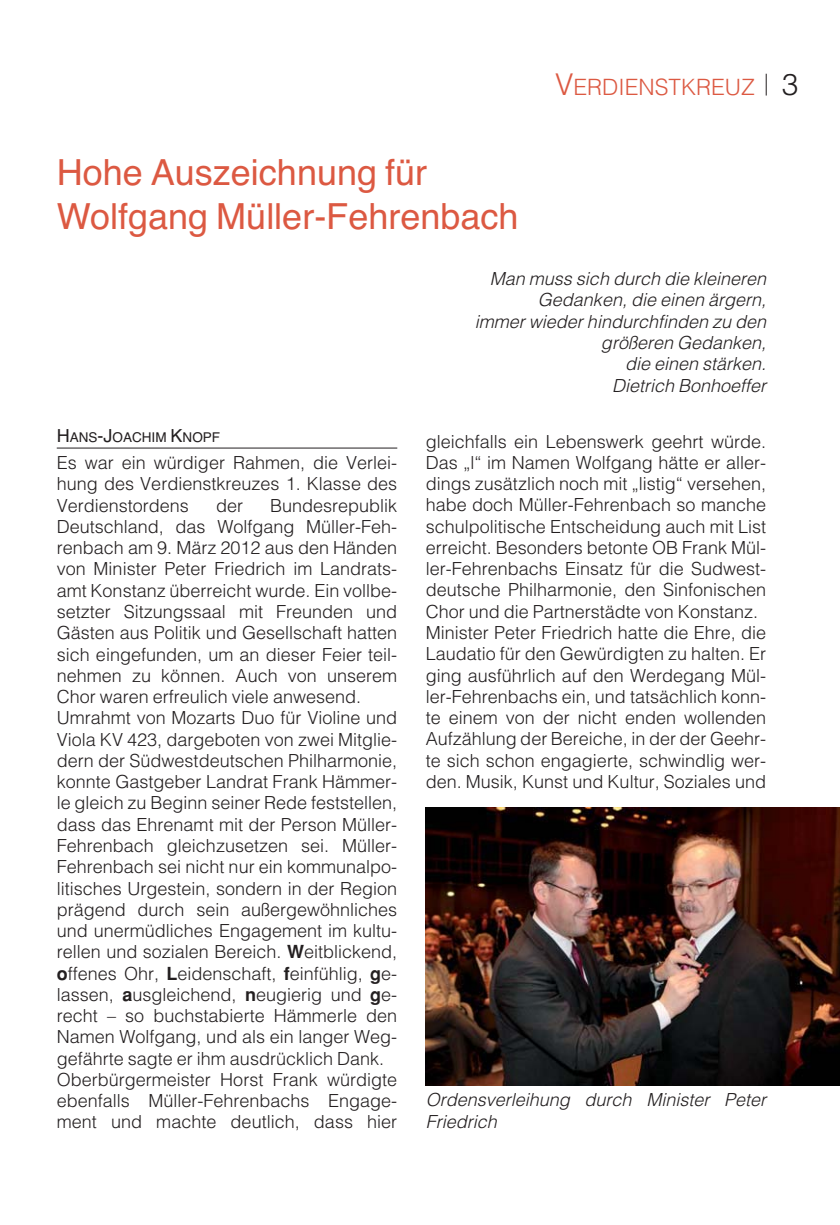
<style>
.page{position:relative;width:840px;height:1225px;background:#fff}
.page>*{position:absolute;margin:0;border:0;box-sizing:border-box;transform-origin:0 0}
.t1{font:36px/44px "Helvetica";color:#dc5942}
.t2{font:300 22.4px "Helvetica";color:#dc5942}
.t3{font:300 18px/21.2px "Helvetica";color:#231f20}
.t4{font:italic 300 18px/21.2px "Helvetica";color:#231f20;text-align:right}
.t5{font:13.6px "Helvetica";color:#231f20}
.s1{font-size:30px}
.s2{font-size:30px;color:#231f20}
.s3{font-size:18px}
.s4{font-weight:700}
</style>
<div class="page">
<svg style="left:765px;top:74px;width:1px;height:22px"></svg>
<hr style="left:57px;top:447px;width:340px;height:1px;background:#231f20">
<img style="left:425px;top:807px;width:414px;height:278px">
<h1 class="t1" style="left:57px;top:154px;width:463px">Hohe Auszeichnung für<br>Wolfgang Müller-Fehrenbach</h1>
<p class="t2" style="left:554px;top:79px;width:245px"><span class="s1">V</span>ERDIENSTKREUZ <span class="s2">3</span></p>
<p class="t5" style="left:57px;top:432px;width:165px"><span class="s3">H</span>ANS<span class="s3">-J</span>OACHIM <span class="s3">K</span>NOPF</p>
<p class="t3" style="left:57px;top:454px;width:342px;text-align:justify">Es war ein würdiger Rahmen, die Verlei&shy;hung des Verdienstkreuzes 1. Klasse des Verdienstordens</p>
<p class="t3" style="left:57px;top:496px;width:342px;text-indent:213px">Bundesrepublik Deutschland, das Wolfgang Müller-Feh&shy;renbach am 9. März 2012 aus den Händen von Minister Peter Friedrich im Landrats - amt Konstanz überreicht wurde. Ein vollbe&shy;setzter Sitzungssaal mit Freunden und Gäs ten aus Politik und Gesellschaft hatten sich eingefunden, um an dieser Feier teil&shy;nehmen zu können. Auch von unserem Chor waren erfreulich viele anwesend.<br>Umrahmt von Mozarts Duo für Violine und Viola KV 423, dargeboten von zwei Mitglie&shy;dern der Südwestdeutschen Philharmonie, konnte Gastgeber Landrat Frank Hämmer&shy;le gleich zu Beginn seiner Rede feststellen, dass das Ehrenamt mit der Person Müller-Fehrenbach gleichzusetzen sei. Müller-Fehrenbach sei nicht nur ein kommunalpo&shy;litisches Urgestein, sondern in der Region prägend durch sein außergewöhnliches und unermüdliches Engagement im kultu&shy;rellen und sozialen Bereich. <span class="s4">W</span>eitblickend, <span class="s4">o</span>ffenes Ohr, <span class="s4">L</span>eidenschaft, <span class="s4">f</span>einfühlig, <span class="s4">g</span>e&shy;lassen, <span class="s4">a</span>usgleichend, <span class="s4">n</span>eugierig und <span class="s4">g</span>e&shy;recht – so buchstabierte Hämmerle den Namen Wolfgang, und als ein langer Weg&shy;gefährte sagte er ihm ausdrücklich Dank.<br>Oberbürgermeister Horst Frank würdigte ebenfalls Müller-Fehrenbachs Engage&shy;ment und machte deutlich, dass hier</p>
<p class="t3" style="left:216px;top:496px;width:28px">der</p>
<p class="t4" style="left:474px;top:270px;width:296px">Man muss sich durch die kleineren<br>Gedanken,die einen ärgern, immerwiederhindurchfinden zu den größeren Gedanken,<br>die einen stärken.<br>Dietrich Bonhoeffer</p>
<p class="t3" style="left:425px;top:432px;width:342px">gleichfalls ein Lebenswerk geehrt würde.<br>Das „l“ im Namen Wolfgang hätte er aller&shy;dings zusätzlich noch mit „listig“ versehen, habe doch Müller-Fehrenbach so manche schulpolitische Entscheidung auch mit List erreicht. Besonders betonte OB Frank Mül&shy;ler-Fehrenbachs Einsatz für die Sudwest&shy;deutsche Philharmonie, den Sinfonischen Chor und die Partnerstädte von Konstanz.<br>Minister Peter Friedrich hatte die Ehre, die Laudatio für den Gewürdigten zu halten. Er ging ausführlich auf den Werdegang Mül&shy;ler-Fehrenbachs ein, und tatsächlich konn&shy;te einem von der nicht enden wollenden Aufzählung der Bereiche, in der der Geehr&shy;te sich schon engagierte, schwindlig wer&shy;den. Musik, Kunst und Kultur, Soziales und</p>
<p class="t4" style="left:425px;top:1091px;width:345px;text-align:left">Ordensverleihung durch Minister Peter<br>Friedrich</p>
</div>
